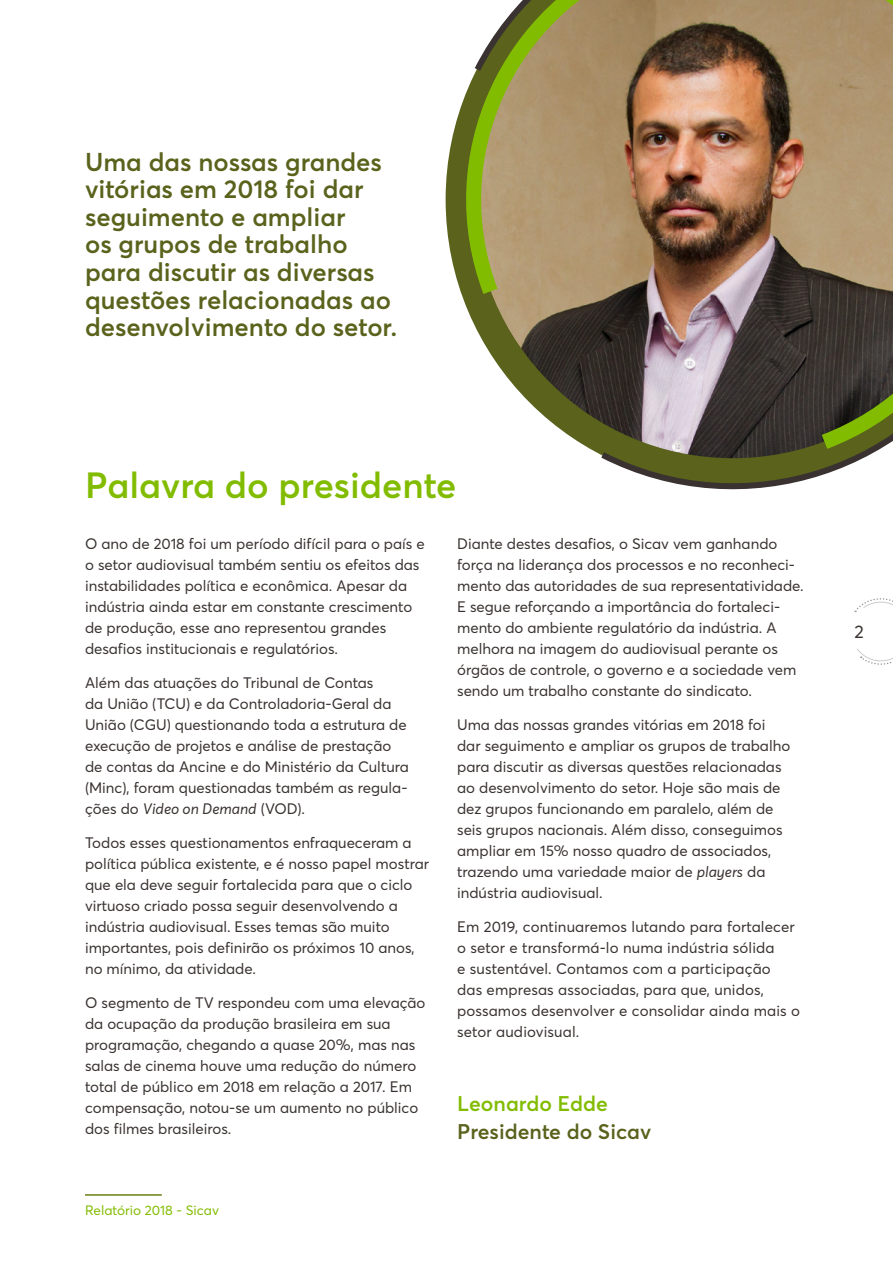
<style>
.page{position:relative;width:893px;height:1263px;background:#fff}
.page>*{position:absolute;margin:0;border:0;box-sizing:border-box;transform-origin:0 0}
.t1{font:600 36px "Averta";color:#82bc00}
.t2{font:600 25.5px/27.6px "Averta";color:#5a621c}
.t3{font:600 21px "Averta";color:#5a621c}
.t4{font:600 21px "Averta";color:#82bc00}
.t5{font:18px "Averta";color:#393230}
.t6{font:15px/21px "Averta";color:#393230}
.t7{font:13.5px "Averta";color:#82bc00}
.s1{font-style:italic}
</style>
<div class="page">
<svg style="left:854px;top:598px;width:39px;height:67px"></svg>
<hr style="left:85px;top:1194px;width:77px;height:1px;background:#5a621c">
<svg style="left:445px;top:86px;width:24px;height:227px"></svg>
<img style="left:469px;top:0;width:424px;height:490px">
<h2 class="t2" style="left:85px;top:147px;width:314px">Uma das nossas grandes vitórias em 2018 foi dar seguimento e ampliar<br>os grupos de trabalho para discutir as diversas questões relacionadas ao desenvolvimento do setor.</h2>
<h1 class="t1" style="left:85px;top:460px;width:373px">Palavra do presidente</h1>
<p class="t6" style="left:85px;top:533px;width:341px">O ano de 2018 foi um período difícil para o país e o setor audiovisual também sentiu os efeitos das instabilidades política e econômica. Apesar da indústria ainda estar em constante crescimento de produção, esse ano representou grandes desafios institucionais e regulatórios.</p>
<p class="t6" style="left:85px;top:672px;width:325px">Além das atuações do Tribunal de Contas<br>da União (TCU) e da Controladoria-Geral da União (CGU) questionando toda a estrutura de execução de projetos e análise de prestação de contas da Ancine e do Ministério da Cultura (Minc), foram questionadas também as regula&shy;ções do <span class="s1">Video on Demand</span> (VOD).</p>
<p class="t6" style="left:85px;top:831px;width:346px">Todos esses questionamentos enfraqueceram a política pública existente, e é nosso papel mostrar que ela deve seguir fortalecida para que o ciclo virtuoso criado possa seguir desenvolvendo a indústria audiovisual. Esses temas são muito importantes, pois definirão os próximos 10 anos, no mínimo, da atividade.</p>
<p class="t6" style="left:85px;top:991px;width:342px">O segmento de TV respondeu com uma elevação da ocupação da produção brasileira em sua programação, chegando a quase 20%, mas nas salas de cinema houve uma redução do número total de público em 2018 em relação a 2017. Em compensação, notou-se um aumento no público dos filmes brasileiros.</p>
<p class="t7" style="left:85px;top:1200px;width:135px">Relatório 2018 - Sicav</p>
<p class="t6" style="left:457px;top:533px;width:348px">Diante destes desafios, o Sicav vem ganhando força na liderança dos processos e no reconheci&shy;mento das autoridades de sua representatividade.<br>E segue reforçando a importância do fortaleci&shy;mento do ambiente regulatório da indústria. A melhora na imagem do audiovisual perante os órgãos de controle, o governo e a sociedade vem sendo um trabalho constante do sindicato.</p>
<p class="t6" style="left:457px;top:714px;width:335px">Uma das nossas grandes vitórias em 2018 foi dar seguimento e ampliar os grupos de trabalho para discutir as diversas questões relacionadas ao desenvolvimento do setor. Hoje são mais de dez grupos funcionando em paralelo, além de seis grupos nacionais. Além disso, conseguimos ampliar em 15% nosso quadro de associados, trazendo uma variedade maior de <span class="s1">players</span> da indústria audiovisual.</p>
<p class="t6" style="left:457px;top:915px;width:344px">Em 2019, continuaremos lutando para fortalecer o setor e transformá-lo numa indústria sólida<br>e sustentável. Contamos com a participação<br>das empresas associadas, para que, unidos, possamos desenvolver e consolidar ainda mais o setor audiovisual.</p>
<h3 class="t4" style="left:457px;top:1089px;width:152px">Leonardo Edde</h3>
<h3 class="t3" style="left:457px;top:1117px;width:196px">Presidente do Sicav</h3>
<p class="t5" style="left:854px;top:619px;width:11px">2</p>
</div>
